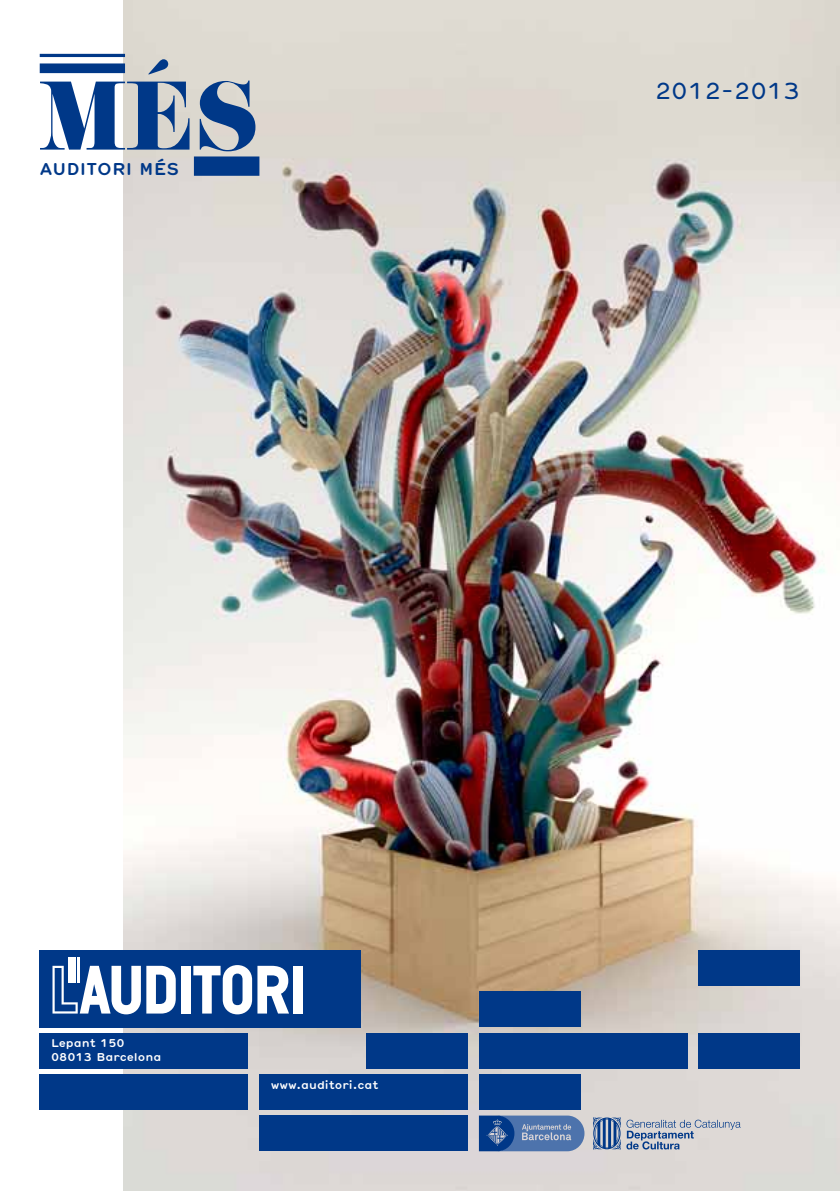
<style>
.page{position:relative;width:840px;height:1191px;background:#fff}
.page>*{position:absolute;margin:0;border:0;box-sizing:border-box;transform-origin:0 0}
.t1{font:102px "Didoni URWD";color:#003888}
.t2{font:22.4px "Hermes";letter-spacing:-.005em;color:#003888}
.t3{font:700 16.6px "Hermes";letter-spacing:.01em;color:#003888}
.t4{font:700 11px/14px "Hermes";color:#fff}
</style>
<div class="page">
<img style="left:123px;top:0;width:716px;height:1191px">
<hr style="left:40px;top:54px;width:85px;height:3px;background:#003888">
<div style="left:40px;top:63px;width:85px;height:10px;background:#003888"></div>
<div style="left:194px;top:156px;width:65px;height:20px;background:#003888"></div>
<div style="left:698px;top:950px;width:101px;height:35px;background:#003888"></div>
<div style="left:698px;top:1032px;width:101px;height:36px;background:#003888"></div>
<div style="left:478px;top:991px;width:102px;height:36px;background:#003888"></div>
<div style="left:365px;top:1032px;width:102px;height:36px;background:#003888"></div>
<div style="left:40px;top:1074px;width:208px;height:36px;background:#003888"></div>
<div style="left:478px;top:1074px;width:102px;height:36px;background:#003888"></div>
<div style="left:259px;top:1115px;width:208px;height:36px;background:#003888"></div>
<div style="left:478px;top:1032px;width:208px;height:36px;background:#003888"></div>
<div style="left:40px;top:950px;width:321px;height:77px;background:#003888"></div>
<hr style="left:78px;top:957px;width:2px;height:26px;background:#fff">
<div style="left:68px;top:957px;width:7px;height:26px;background:#fff"></div>
<svg style="left:52px;top:965px;width:124px;height:49px"></svg>
<div style="left:181px;top:965px;width:9px;height:48px;background:#fff"></div>
<svg style="left:193px;top:965px;width:96px;height:49px"></svg>
<div style="left:293px;top:965px;width:10px;height:48px;background:#fff"></div>
<div style="left:259px;top:1074px;width:208px;height:36px;background:#003888"></div>
<div style="left:40px;top:1032px;width:208px;height:36px;background:#003888"></div>
<svg style="left:592px;top:1117px;width:148px;height:32px;background:#a9b2c2"></svg>
<svg style="left:478px;top:1115px;width:106px;height:36px;background:#4f72a8"></svg>
<h1 class="t1" style="left:40px;top:55px;width:221px">MÉS</h1>
<h3 class="t3" style="left:40px;top:156px;width:141px">Auditori més</h3>
<h2 class="t2" style="left:654px;top:74px;width:147px">2012-2013</h2>
<p class="t4" style="left:51px;top:1035px;width:112px">Lepant 150<br>08013 Barcelona</p>
<p class="t4" style="left:270px;top:1076px;width:109px">www.auditori.cat</p>
</div>
